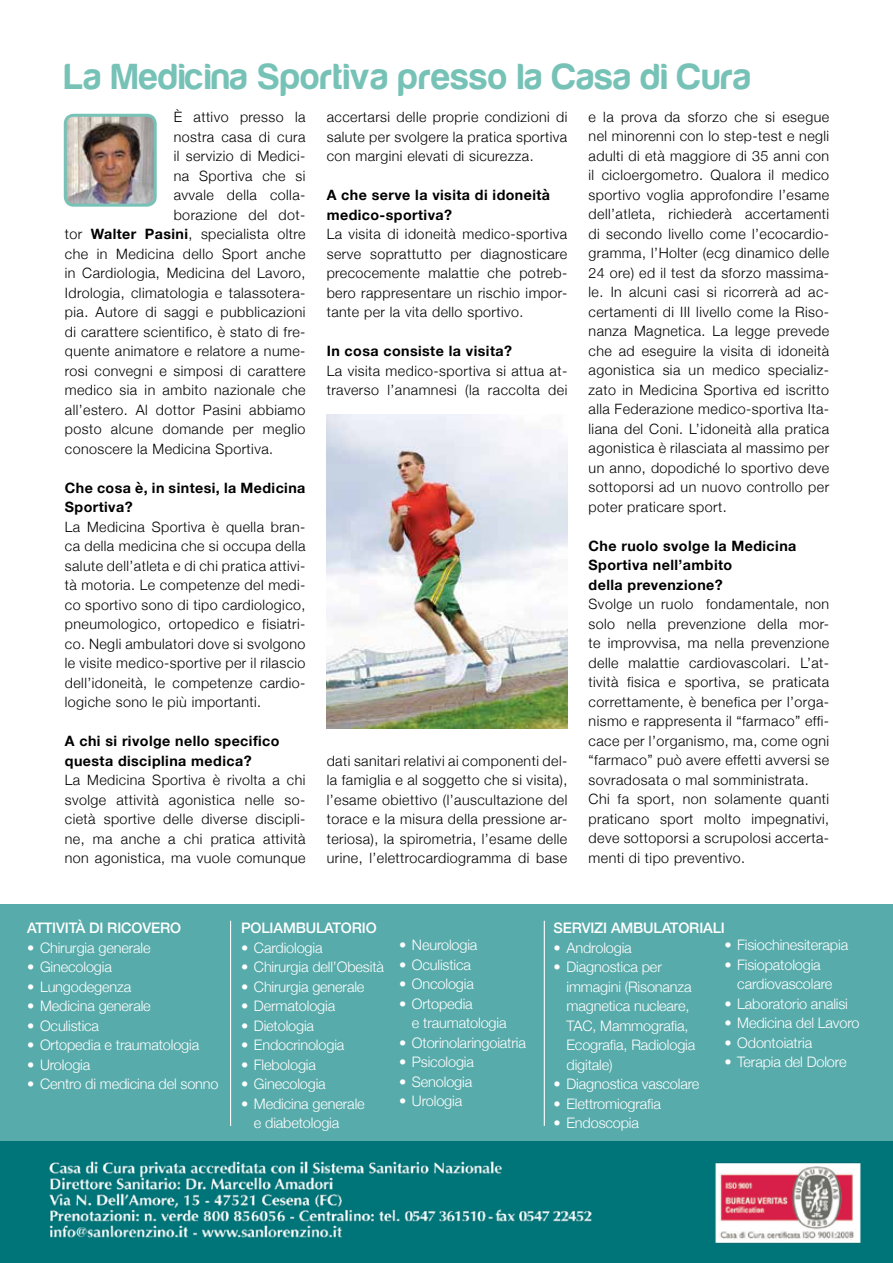
<style>
.page{position:relative;width:893px;height:1263px;background:#fff}
.page>*{position:absolute;margin:0;border:0;box-sizing:border-box;transform-origin:0 0}
.t1{font:37.5px "Harabara";letter-spacing:.03em;color:#77c2b7}
.t2{font:300 14.55px/19.5px "Helvetica Neue";letter-spacing:-.01em;color:#fff}
.t3{font:500 14.55px "Helvetica Neue";letter-spacing:-.01em;color:#fff}
.t4{font:300 14.25px/19.5px "Helvetica Neue";letter-spacing:.03em;color:#000;text-align:justify}
.t5{font:700 14.25px/19.5px "Helvetica Neue";letter-spacing:.03em;color:#000}
.s1{font-weight:700}
</style>
<div class="page">
<div style="left:0;top:904px;width:893px;height:359px;background:#57abaa"></div>
<hr style="left:230px;top:921px;width:1px;height:205px;background:#fff">
<hr style="left:544px;top:921px;width:1px;height:205px;background:#fff">
<img style="left:0;top:1141px;width:893px;height:122px">
<img style="left:65px;top:115px;width:88px;height:88px">
<div style="left:64px;top:114px;width:93px;height:93px;border:3px solid #77c2b7;border-radius:9px"></div>
<img style="left:327px;top:414px;width:240px;height:314px">
<h1 class="t1" style="left:65px;top:57px;width:687px">La Medicina Sportiva presso la Casa di Cura</h1>
<p class="t4" style="left:174px;top:106px;width:133px">È attivo presso la</p>
<p class="t4" style="left:174px;top:126px;width:133px">nostra casa di cura</p>
<p class="t4" style="left:174px;top:145px;width:133px">il servizio di Medici-</p>
<p class="t4" style="left:174px;top:165px;width:133px">na Sportiva che si</p>
<p class="t4" style="left:174px;top:184px;width:133px">avvale della colla-</p>
<p class="t4" style="left:174px;top:204px;width:133px">borazione del dot-</p>
<p class="t4" style="left:65px;top:223px;width:242px">tor <span class="s1">Walter Pasini</span>, specialista oltre</p>
<p class="t4" style="left:65px;top:243px;width:242px">che in Medicina dello Sport anche</p>
<p class="t4" style="left:65px;top:262px;width:242px">in Cardiologia, Medicina del Lavoro,</p>
<p class="t4" style="left:65px;top:282px;width:242px">Idrologia, climatologia e talassotera-</p>
<p class="t4" style="left:65px;top:301px;width:242px">pia. Autore di saggi e pubblicazioni</p>
<p class="t4" style="left:65px;top:321px;width:242px">di carattere scientifico, è stato di fre-</p>
<p class="t4" style="left:65px;top:340px;width:242px">quente animatore e relatore a nume-</p>
<p class="t4" style="left:65px;top:360px;width:242px">rosi convegni e simposi di carattere</p>
<p class="t4" style="left:65px;top:379px;width:242px">medico sia in ambito nazionale che</p>
<p class="t4" style="left:65px;top:399px;width:242px">all’estero. Al dottor Pasini abbiamo</p>
<p class="t4" style="left:65px;top:418px;width:242px">posto alcune domande per meglio</p>
<p class="t4" style="left:65px;top:438px;width:210px">conoscere la Medicina Sportiva.</p>
<p class="t5" style="left:65px;top:478px;width:242px">Che cosa è, in sintesi, la medicina sportiva?</p>
<p class="t4" style="left:65px;top:516px;width:242px">La medicina sportiva è quella bran&shy;ca della medicina che si occupa della salute dell’atleta e di chi pratica attivi&shy;tà motoria. Le competenze del medi&shy;co sportivo sono di tipo cardiologico, pneumologico, ortopedico e fisiatri&shy;co. Negli ambulatori dove si svolgono le visite medico-sportive per il rilascio dell’idoneità, le competenze cardio&shy;logiche sono le più importanti.</p>
<p class="t5" style="left:65px;top:732px;width:216px">A chi si rivolge nello specifico questa disciplina medica?</p>
<p class="t4" style="left:65px;top:769px;width:242px">La medicina sportiva è rivolta a chi svolge attività agonistica nelle so&shy;cietà sportive delle diverse discipli&shy;ne, ma anche a chi pratica attività non agonistica, ma vuole comunque</p>
<p class="t4" style="left:589px;top:106px;width:242px">e la prova da sforzo che si esegue nel minorenni con lo step-test e negli adulti di età maggiore di 35 anni con il cicloergometro. Qualora il medico sportivo voglia approfondire l’esame dell’atleta, richiederà accertamenti di secondo livello come l’ecocardio&shy;gramma, l’Holter (ecg dinamico delle 24 ore) ed il test da sforzo massima&shy;le. In alcuni casi si ricorrerà ad ac&shy;certamenti di III livello come la Riso&shy;nanza Magnetica. La legge prevede che ad eseguire la visita di idoneità agonistica sia un medico specializ&shy;zato in Medicina Sportiva ed iscritto alla Federazione medico-sportiva Ita&shy;liana del Coni. L’idoneità alla pratica agonistica è rilasciata al massimo per un anno, dopodiché lo sportivo deve sottoporsi ad un nuovo controllo per poter praticare sport.</p>
<p class="t5" style="left:589px;top:536px;width:209px">Che ruolo svolge la Medicina<br>Sportiva nell’ambito<br>della prevenzione?</p>
<p class="t4" style="left:589px;top:593px;width:242px;text-align:left">Svolge un ruolo fondamentale, non solo nella prevenzione della mor&shy;te improvvisa, ma nella prevenzione delle malattie cardiovascolari. L’at&shy;tività fisica e sportiva, se praticata correttamente, è benefica per l’orga&shy;nismo e rappresenta il “farmaco” effi&shy;cace per l’organismo, ma, come ogni “farmaco” può avere effetti avversi se sovradosata o mal somministrata.<br>Chi fa sport, non solamente quanti praticano sport molto impegnativi, deve sottoporsi a scrupolosi accerta&shy;menti di tipo preventivo.</p>
<p class="t4" style="left:327px;top:106px;width:242px">accertarsi delle proprie condizioni di salute per svolgere la pratica sportiva con margini elevati di sicurezza.</p>
<p class="t5" style="left:327px;top:186px;width:225px">A che serve la visita di idoneità medico-sportiva?</p>
<p class="t4" style="left:327px;top:223px;width:242px">La visita di idoneità medico-sportiva serve soprattutto per diagnosticare precocemente malattie che potreb&shy;bero rappresentare un rischio impor&shy;tante per la vita dello sportivo.</p>
<p class="t5" style="left:327px;top:342px;width:187px">In cosa consiste la visita?</p>
<p class="t4" style="left:327px;top:360px;width:242px">La visita medico-sportiva si attua at&shy;traverso l’anamnesi (la raccolta dei</p>
<p class="t4" style="left:327px;top:750px;width:242px">dati sanitari relativi ai componenti del&shy;la famiglia e al soggetto che si visita), l’esame obiettivo (l’auscultazione del torace e la misura della pressione ar&shy;teriosa), la spirometria, l’esame delle urine, l’elettrocardiogramma di base</p>
<p class="t3" style="left:27px;top:916px;width:156px">ATTIVITÀ DI RICOVERO</p>
<p class="t2" style="left:27px;top:937px;width:125px">• Chirurgia generale</p>
<p class="t2" style="left:27px;top:956px;width:86px">• Ginecologia</p>
<p class="t2" style="left:27px;top:976px;width:106px">• Lungodegenza</p>
<p class="t2" style="left:27px;top:995px;width:125px">• Medicina generale</p>
<p class="t2" style="left:27px;top:1015px;width:73px">• Oculistica</p>
<p class="t2" style="left:27px;top:1034px;width:174px">• Ortopedia e traumatologia</p>
<p class="t2" style="left:27px;top:1054px;width:65px">• Urologia</p>
<p class="t2" style="left:27px;top:1073px;width:193px">• Centro di medicina del sonno</p>
<p class="t3" style="left:241px;top:916px;width:137px">POLIAMBULATORIO</p>
<p class="t2" style="left:241px;top:937px;width:83px">• Cardiologia</p>
<p class="t2" style="left:241px;top:956px;width:144px">• Chirurgia dell’Obesità</p>
<p class="t2" style="left:241px;top:976px;width:125px">• Chirurgia generale</p>
<p class="t2" style="left:241px;top:995px;width:96px">• Dermatologia</p>
<p class="t2" style="left:241px;top:1015px;width:75px">• Dietologia</p>
<p class="t2" style="left:241px;top:1034px;width:105px">• Endocrinologia</p>
<p class="t2" style="left:241px;top:1054px;width:76px">• Flebologia</p>
<p class="t2" style="left:241px;top:1073px;width:86px">• Ginecologia</p>
<p class="t2" style="left:254px;top:1093px;width:112px;text-indent:-13px">• Medicina generale e diabetologia</p>
<p class="t2" style="left:399px;top:934px;width:80px">• Neurologia</p>
<p class="t2" style="left:399px;top:954px;width:73px">• Oculistica</p>
<p class="t2" style="left:399px;top:973px;width:76px">• Oncologia</p>
<p class="t2" style="left:412px;top:993px;width:96px;text-indent:-13px">• Ortopedia<br>e traumatologia</p>
<p class="t2" style="left:399px;top:1032px;width:128px">• Otorinolaringoiatria</p>
<p class="t2" style="left:399px;top:1051px;width:76px">• Psicologia</p>
<p class="t2" style="left:399px;top:1071px;width:75px">• Senologia</p>
<p class="t2" style="left:399px;top:1090px;width:65px">• Urologia</p>
<p class="t3" style="left:554px;top:916px;width:173px">SERVIZI AMBULATORIALI</p>
<p class="t2" style="left:554px;top:937px;width:80px">• Andrologia</p>
<p class="t2" style="left:566px;top:956px;width:130px;text-indent:-13px">• Diagnostica per immagini (Risonanza magnetica nucleare,<br>TAC, Mammografia,<br>Ecografia, Radiologia digitale)</p>
<p class="t2" style="left:554px;top:1073px;width:147px">• Diagnostica vascolare</p>
<p class="t2" style="left:554px;top:1093px;width:109px">• Elettromiografia</p>
<p class="t2" style="left:554px;top:1112px;width:87px">• Endoscopia</p>
<p class="t2" style="left:724px;top:934px;width:125px">• Fisiochinesiterapia</p>
<p class="t2" style="left:737px;top:954px;width:97px;text-indent:-13px">• Fisiopatologia cardiovascolare</p>
<p class="t2" style="left:724px;top:993px;width:125px">• Laboratorio analisi</p>
<p class="t2" style="left:724px;top:1012px;width:137px">• Medicina del Lavoro</p>
<p class="t2" style="left:724px;top:1032px;width:89px">• Odontoiatria</p>
<p class="t2" style="left:724px;top:1051px;width:124px">• Terapia del Dolore</p>
</div>
